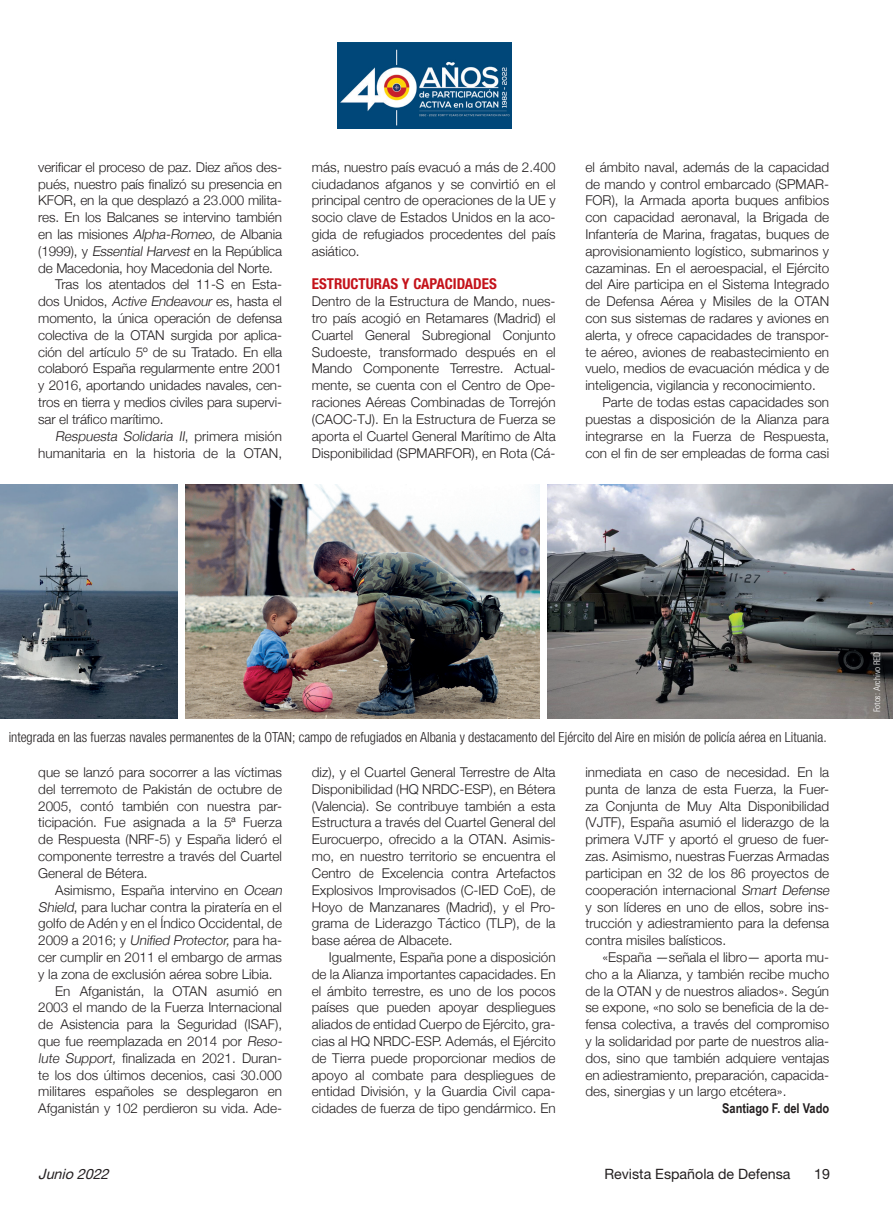
<style>
.page{position:relative;width:893px;height:1217px;background:#fff}
.page>*{position:absolute;margin:0;border:0;box-sizing:border-box;transform-origin:0 0}
.Coro-Ladillo{font:700 condensed 15px "Helvetica Neue";color:#c4121a}
.t1{font:14.25px "Helvetica Neue";color:#231f20}
.t2{font:italic 14.25px "Helvetica Neue";color:#231f20}
.t3{font:300 condensed 13.95px "Helvetica Neue";color:#231f20}
.Coro-Texto{font:300 13.5px/16.8px "Helvetica Neue";color:#231f20;text-align:justify}
.Firma{font:700 13.5px "Arial Narrow";color:#231f20}
.Crédito_foto{font:300 condensed 9px "Univers";letter-spacing:-.005em;color:#fff}
.s1{font-style:italic}
</style>
<div class="page">
<img style="left:0;top:485px;width:177px;height:233px">
<img style="left:185px;top:485px;width:354px;height:233px">
<img style="left:547px;top:485px;width:346px;height:233px">
<img style="left:337px;top:42px;width:175px;height:86px">
<p class="Coro-Texto" style="left:38px;top:157px;width:245px">verificar el proceso de paz. Diez años des&shy;pués, nuestro país finalizó su presencia en KFOR, en la que desplazó a 23.000 milita&shy;res. En los Balcanes se intervino también en las misiones <span class="s1">Alpha-Romeo</span>, de Albania (1999), y <span class="s1">Essential Harvest</span> en la República de Macedonia, hoy Macedonia del Norte.</p>
<p class="Coro-Texto" style="left:38px;top:275px;width:245px;text-indent:17px">Tras los atentados del 11-S en Esta&shy;dos Unidos, <span class="s1">Active Endeavour</span> es, hasta el momento, la única operación de defensa colectiva de la OTAN surgida por aplica&shy;ción del artículo 5º de su Tratado. En ella colaboró España regularmente entre 2001 y 2016, aportando unidades navales, cen&shy;tros en tierra y medios civiles para supervi&shy;sar el tráfico marítimo.</p>
<p class="Coro-Texto" style="left:38px;top:426px;width:245px;text-align:right"><span class="s1">Respuesta Solidaria II</span>, p r i m e ra m i s i ó n humanitaria en la historia de la OTAN,</p>
<p class="Coro-Texto" style="left:312px;top:157px;width:245px">más, nuestro país evacuó a más de 2.400 ciudadanos afganos y se convirtió en el principal centro de operaciones de la UE y socio clave de Estados Unidos en la aco&shy;gida de refugiados procedentes del país asiático.</p>
<p class="Coro-Ladillo" style="left:312px;top:275px;width:186px">ESTRUCTURAS Y CAPACIDADES</p>
<p class="Coro-Texto" style="left:312px;top:292px;width:245px">Dentro de la Estructura de Mando, nues&shy;tro país acogió en Retamares (Madrid) el Cuartel General Subregional Conjunto Sudoeste, transformado después en el Mando Componente Terrestre. Actual&shy;mente, se cuenta con el Centro de Ope&shy;raciones Aéreas Combinadas de Torrejón (CAOC-TJ). En la Estructura de Fuerza se aporta el Cuartel General Marítimo de Alta Disponibilidad (SPMARFOR), en Rota (Cá-</p>
<p class="Coro-Texto" style="left:585px;top:157px;width:245px">el ámbito naval, además de la capacidad de mando y control embarcado (SPMAR-FOR), la Armada aporta buques anfibios con capacidad aeronaval, la Brigada de Infantería de Marina, fragatas, buques de aprovisionamiento logístico, submarinos y cazaminas. En el aeroespacial, el Ejército del Aire participa en el Sistema Integrado de Defensa Aérea y Misiles de la OTAN con sus sistemas de radares y aviones en alerta, y ofrece capacidades de transpor&shy;te aéreo, aviones de reabastecimiento en vuelo, medios de evacuación médica y de inteligencia, vigilancia y reconocimiento.</p>
<p class="Coro-Texto" style="left:585px;top:393px;width:245px;text-indent:17px">Parte de todas estas capacidades son puestas a disposición de la Alianza para integrarse en la Fuerza de Respuesta, con el fin de ser empleadas de forma casi</p>
<p class="t3" style="left:9px;top:728px;width:820px">integrada en las fuerzas navales permanentes de la OTAN; campo de refugiados en Albania y destacamento del Ejército del Aire en misión de policía aérea en Lituania.</p>
<p class="Coro-Texto" style="left:38px;top:762px;width:245px">que se lanzó para socorrer a las víctimas del terremoto de Pakistán de octubre de 2005, contó también con nuestra par&shy;ticipación. Fue asignada a la 5ª Fuerza de Respuesta (NRF-5) y España lideró el componente terrestre a través del Cuartel General de Bétera.</p>
<p class="Coro-Texto" style="left:38px;top:880px;width:248px;text-align:left;text-indent:17px">Asimismo, España intervino en <span class="s1">Ocean Shield</span>, para luchar contra la piratería en el golfo de Adén y en el Índico Occidental, de 2 0 0 9 a 2 0 1 6 ; y <span class="s1">Unified Protector,</span>p a ra h a - cer cumplir en 2011 el embargo de armas y la zona de exclusión aérea sobre Libia.</p>
<p class="Coro-Texto" style="left:38px;top:981px;width:248px;text-align:left;text-indent:17px">En Afganistán, la OTAN asumió en 2003 el mando de la Fuerza Internacional de Asistencia para la Seguridad (ISAF), que fue reemplazada en 2014 por <span class="s1">Reso&shy;lute Support,</span> finalizada en 2021. Duran&shy;te los dos últimos decenios, casi 30.000 militares españoles se desplegaron en Afganistán y 102 perdieron su vida. Ade-</p>
<p class="Coro-Texto" style="left:312px;top:762px;width:245px">diz), y el Cuartel General Terrestre de Alta Disponibilidad (HQ NRDC-ESP), en Bétera (Valencia). Se contribuye también a esta Estructura a través del Cuartel General del Eurocuerpo, ofrecido a la OTAN. Asimis&shy;mo, en nuestro territorio se encuentra el Centro de Excelencia contra Artefactos Explosivos Improvisados (C-IED CoE), de Hoyo de Manzanares (Madrid), y el Pro&shy;grama de Liderazgo Táctico (TLP), de la base aérea de Albacete.</p>
<p class="Coro-Texto" style="left:312px;top:947px;width:245px;text-indent:17px">Igualmente, España pone a disposición de la Alianza importantes capacidades. En el ámbito terrestre, es uno de los pocos países que pueden apoyar despliegues aliados de entidad Cuerpo de Ejército, gra&shy;cias al HQ NRDC-ESP. Además, el Ejército de Tierra puede proporcionar medios de apoyo al combate para despliegues de entidad División, y la Guardia Civil capa&shy;cidades de fuerza de tipo gendármico. En</p>
<p class="Coro-Texto" style="left:585px;top:762px;width:248px;text-align:left">inmediata en caso de necesidad. En la punta de lanza de esta Fuerza, la Fuer&shy;za Conjunta de Muy Alta Disponibilidad (VJTF), España asumió el liderazgo de la primera VJTF y aportó el grueso de fuer&shy;zas. Asimismo, nuestras Fuerzas Armadas participan en 32 de los 86 proyectos de cooperación internacional <span class="s1">Smart Defense </span>y son líderes en uno de ellos, sobre ins&shy;trucción y adiestramiento para la defensa contra misiles balísticos.</p>
<p class="Coro-Texto" style="left:585px;top:947px;width:245px;text-indent:17px">«España —señala el libro— aporta mu&shy;cho a la Alianza, y también recibe mucho de la OTAN y de nuestros aliados». Según se expone, «no solo se beneficia de la de&shy;fensa colectiva, a través del compromiso y la solidaridad por parte de nuestros alia&shy;dos, sino que también adquiere ventajas en adiestramiento, preparación, capacida&shy;des, sinergias y un largo etcétera».</p>
<p class="Firma" style="left:722px;top:1097px;width:109px">Santiago F. del Vado</p>
<p class="t2" style="left:38px;top:1164px;width:76px">Junio 2022</p>
<p class="t1" style="left:604px;top:1164px;width:188px">Revista Española de Defensa</p>
<p class="t1" style="left:814px;top:1164px;width:17px">19</p>
<p class="Crédito_foto" style="left:871px;top:712px;width:62px;rotate:-90deg">Fotos: Archivo RED</p>
</div>
